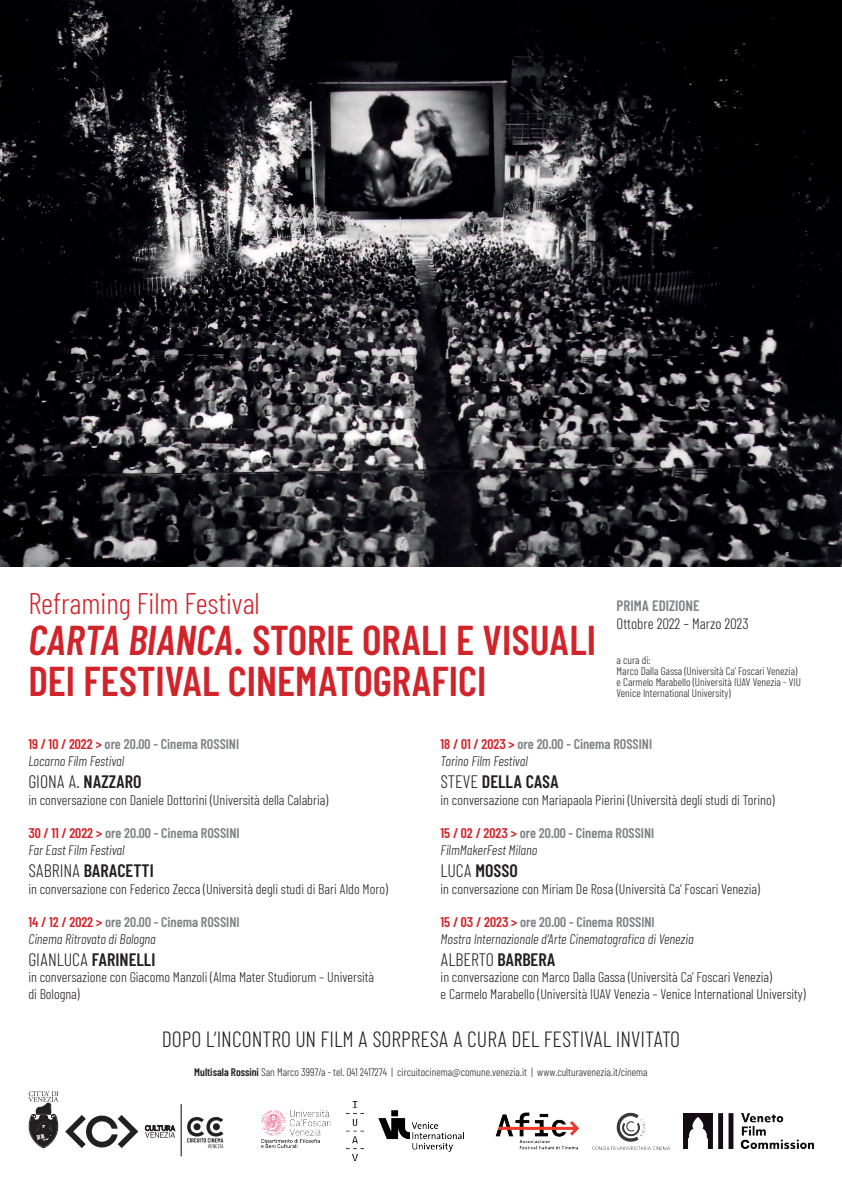
<style>
.page{position:relative;width:842px;height:1191px;background:#fff}
.page>*{position:absolute;margin:0;border:0;box-sizing:border-box;transform-origin:0 0}
.t1{font:600 41.6px/41px "Barlow Condensed";color:#d1232a}
.t2{font:300 29.7px "Barlow Condensed";color:#d1232a}
.t3{font:300 22px "Barlow Condensed";color:#231f20}
.t4{font:600 18px "Barlow Condensed";color:#231f20}
.t5{font:300 18px "Barlow Condensed";color:#231f20}
.t6{font:300 15px "Barlow Condensed";color:#231f20}
.t7{font:600 15px "Barlow Condensed";color:#808285}
.t8{font:300 14px/16.8px "Barlow Condensed";color:#231f20}
.t9{font:600 14px/16.8px "Barlow Condensed";color:#808285}
.t10{font:italic 300 14px/16.8px "Barlow Condensed";color:#231f20}
.t11{font:300 11px/11px "Barlow Condensed";color:#231f20}
.s1{font-style:italic}
.s2{color:#d1232a}
.s3{font-weight:300;font-style:italic;color:#231f20}
.s4{font-weight:600}
.s5{font-weight:300}
.s6{font-weight:600;font-style:normal;color:#d1232a}
.s7{font-weight:600;font-style:normal;color:#808285}
</style>
<div class="page">
<img style="left:0;top:0;width:842px;height:566px">
<img style="left:495px;top:1112px;width:84px;height:38px">
<img style="left:378px;top:1110px;width:86px;height:42px">
<img style="left:592px;top:1112px;width:78px;height:38px">
<svg style="left:187px;top:1117px;width:36px;height:31px"></svg>
<div style="left:213px;top:1123px;width:7px;height:7px;background:#231f20;border-radius:50%"></div>
<div style="left:194px;top:1123px;width:7px;height:7px;background:#231f20;border-radius:50%"></div>
<hr style="left:181px;top:1104px;width:1px;height:52px;background:#080302">
<svg style="left:65px;top:1115px;width:73px;height:33px"></svg>
<svg style="left:28px;top:1091px;width:30px;height:57px"></svg>
<svg style="left:145px;top:1125px;width:30px;height:12px"></svg>
<img style="left:347px;top:1101px;width:16px;height:59px">
<img style="left:262px;top:1110px;width:69px;height:38px">
<img style="left:684px;top:1113px;width:130px;height:35px">
<h2 class="t2" style="left:28px;top:584px;width:233px">Reframing Film Festival</h2>
<h1 class="t1" style="left:28px;top:618px;width:569px"><span class="s1">CARTA BIANCA</span>. STORIE ORALI E VISUALI<br>DEI FESTIVAL CINEMATOGRAFICI</h1>
<p class="t7" style="left:617px;top:596px;width:85px">PRIMA EDIZIONE</p>
<p class="t6" style="left:617px;top:614px;width:133px">Ottobre 2022 – Marzo 2023</p>
<p class="t11" style="left:617px;top:654px;width:186px">a cura di:<br>Marco Dalla Gassa (Università Ca’ Foscari Venezia) e Carmelo Marabello (Università IUAV Venezia - VIU Venice International University)</p>
<p class="t9" style="left:28px;top:735px;width:212px"><span class="s2">19 / 10 / 2022 &gt;</span> ore 20.00 - Cinema ROSSINI<br><span class="s3">Locarno Film Festival</span></p>
<p class="t5" style="left:28px;top:770px;width:115px">GIONA A. <span class="s4">NAZZARO</span></p>
<p class="t8" style="left:28px;top:791px;width:301px">in conversazione con Daniele Dottorini (Università della Calabria)</p>
<p class="t9" style="left:28px;top:824px;width:213px"><span class="s2">30 / 11 / 2022 &gt;</span> ore 20.00 - Cinema ROSSINI<br><span class="s3">Far East Film Festival</span></p>
<p class="t4" style="left:28px;top:859px;width:127px"><span class="s5">SABRINA</span> BARACETTI</p>
<p class="t8" style="left:28px;top:879px;width:361px">in conversazione con Federico Zecca (Università degli studi di Bari Aldo Moro)</p>
<p class="t10" style="left:28px;top:913px;width:213px"><span class="s6">14 / 12 / 2022 &gt;</span> <span class="s7">ore 20.00 - Cinema ROSSINI<br></span>Cinema Ritrovato di Bologna</p>
<p class="t4" style="left:28px;top:948px;width:129px"><span class="s5">GIANLUCA</span> FARINELLI</p>
<p class="t8" style="left:28px;top:968px;width:347px">in conversazione con Giacomo Manzoli (Alma Mater Studiorum – Università di Bologna)</p>
<p class="t9" style="left:441px;top:735px;width:213px"><span class="s2">18 / 01 / 2023 &gt;</span> ore 20.00 - Cinema ROSSINI<br><span class="s3">Torino Film Festival</span></p>
<p class="t4" style="left:441px;top:770px;width:120px"><span class="s5">STEVE</span> DELLA CASA</p>
<p class="t8" style="left:441px;top:791px;width:335px">in conversazione con Mariapaola Pierini (Università degli studi di Torino)</p>
<p class="t9" style="left:441px;top:824px;width:215px"><span class="s2">15 / 02 / 2023 &gt;</span> ore 20.00 - Cinema ROSSINI<br><span class="s3">FilmMakerFest Milano</span></p>
<p class="t4" style="left:441px;top:859px;width:79px"><span class="s5">LUCA</span> MOSSO</p>
<p class="t8" style="left:441px;top:879px;width:321px">in conversazione con Miriam De Rosa (Università Ca’ Foscari Venezia)</p>
<p class="t10" style="left:441px;top:913px;width:255px"><span class="s6">15 / 03 / 2023 &gt;</span> <span class="s7">ore 20.00 - Cinema ROSSINI<br></span>Mostra Internazionale d’Arte Cinematografica di Venezia</p>
<p class="t5" style="left:441px;top:948px;width:117px">ALBERTO <span class="s4">BARBERA</span></p>
<p class="t8" style="left:441px;top:968px;width:366px">in conversazione con Marco Dalla Gassa (Università Ca’ Foscari Venezia)<br>e Carmelo Marabello (Università IUAV Venezia – Venice International University)</p>
<h3 class="t3" style="left:162px;top:1025px;width:520px">DOPO L’INCONTRO UN FILM A SORPRESA A CURA DEL FESTIVAL INVITATO</h3>
<p class="t11" style="left:194px;top:1066px;width:455px"><span class="s4">Multisala Rossini</span> San Marco 3997/a - tel. 041 2417274 | circuitocinema@comune.venezia.it | www.culturavenezia.it/cinema</p>
</div>
